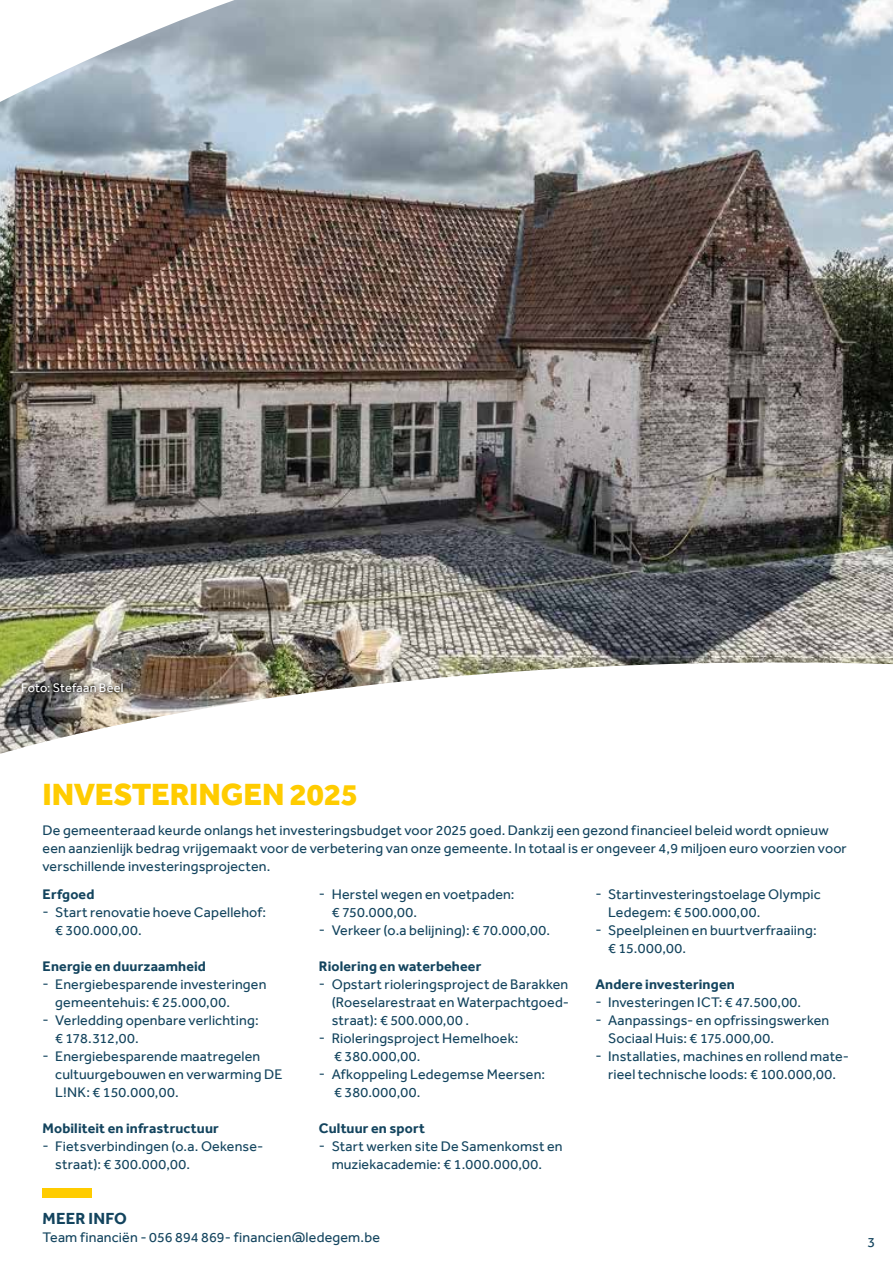
<style>
.page{position:relative;width:893px;height:1263px;background:#fff}
.page>*{position:absolute;margin:0;border:0;box-sizing:border-box;transform-origin:0 0}
.t1{font:800 31.5px "Effra";letter-spacing:-.01em;color:#fc0}
.t2{font:700 16.5px "Effra";letter-spacing:.015em;color:#13445e}
.t3{font:14.25px/18px "Effra";letter-spacing:.01em;color:#13445e}
.t4{font:700 14.25px "Effra";letter-spacing:.01em;color:#13445e}
.t5{font:14.25px "Effra";letter-spacing:.03em;color:#13445e}
.t6{font:12.75px "Effra";letter-spacing:.015em;color:#fff}
</style>
<div class="page">
<img style="left:0;top:0;width:893px;height:754px">
<div style="left:19px;top:680px;width:110px;height:17px;background:#000;opacity:.6"></div>
<div style="left:43px;top:1188px;width:49px;height:9px;background:#fc0"></div>
<p class="t6" style="left:21px;top:680px;width:104px">Foto: Stefaan Beel</p>
<h1 class="t1" style="left:43px;top:775px;width:318px">INVESTERINGEN 2025</h1>
<p class="t3" style="left:43px;top:821px;width:806px">De gemeenteraad keurde onlangs het investeringsbudget voor 2025 goed. Dankzij een gezond financieel beleid wordt opnieuw een aanzienlijk bedrag vrijgemaakt voor de verbetering van onze gemeente. In totaal is er ongeveer 4,9 miljoen euro voorzien voor verschillende investeringsprojecten.</p>
<p class="t4" style="left:43px;top:886px;width:53px">Erfgoed</p>
<p class="t3" style="left:55px;top:903px;width:212px;text-indent:-13px">´ Start renovatie hoeve Capellehof: € 300.000,00.</p>
<p class="t4" style="left:43px;top:958px;width:165px">Energie en duurzaamheid</p>
<p class="t3" style="left:43px;top:975px;width:225px">´ Energiebesparende investeringen</p>
<p class="t3" style="left:55px;top:993px;width:176px">gemeentehuis: € 25.000,00.</p>
<p class="t3" style="left:43px;top:1011px;width:218px">´ Verledding openbare verlichting:</p>
<p class="t3" style="left:55px;top:1029px;width:85px">€ 178.312,00.</p>
<p class="t3" style="left:43px;top:1047px;width:219px">´ Energiebesparende maatregelen</p>
<p class="t3" style="left:55px;top:1065px;width:229px">cultuurgebouwen en verwarming DE</p>
<p class="t5" style="left:55px;top:1084px;width:125px">L!NK: € 150.000,00.</p>
<p class="t4" style="left:43px;top:1120px;width:178px">Mobiliteit en infrastructuur</p>
<p class="t3" style="left:55px;top:1137px;width:210px;text-indent:-13px">´ Fietsverbindingen (o.a. Oekense&shy;straat): € 300.000,00.</p>
<p class="t3" style="left:319px;top:885px;width:197px">´ Herstel wegen en voetpaden:</p>
<p class="t3" style="left:332px;top:903px;width:87px">€ 750.000,00.</p>
<p class="t3" style="left:319px;top:921px;width:233px">´ Verkeer (o.a belijning): € 70.000,00.</p>
<p class="t4" style="left:319px;top:958px;width:164px">Riolering en waterbeheer</p>
<p class="t3" style="left:319px;top:975px;width:251px">´ Opstart rioleringsproject de Barakken</p>
<p class="t3" style="left:332px;top:993px;width:239px">(Roeselarestraat en Waterpachtgoed-</p>
<p class="t3" style="left:332px;top:1011px;width:139px">straat): € 500.000,00 .</p>
<p class="t3" style="left:319px;top:1029px;width:201px">´ Rioleringsproject Hemelhoek:</p>
<p class="t3" style="left:334px;top:1047px;width:88px">€ 380.000,00.</p>
<p class="t3" style="left:319px;top:1065px;width:228px">´ Afkoppeling Ledegemse Meersen:</p>
<p class="t3" style="left:334px;top:1083px;width:88px">€ 380.000,00.</p>
<p class="t4" style="left:319px;top:1120px;width:108px">Cultuur en sport</p>
<p class="t3" style="left:319px;top:1137px;width:245px;text-align:center">´ Start werken site De Samenkomst en muziekacademie: € 1.000.000,00.</p>
<p class="t2" style="left:43px;top:1209px;width:86px">MEER INFO</p>
<p class="t3" style="left:43px;top:1228px;width:339px">Team financiën - 056 894 869- financien@ledegem.be</p>
<p class="t3" style="left:595px;top:885px;width:227px">´ Startinvesteringstoelage Olympic</p>
<p class="t3" style="left:608px;top:903px;width:154px">Ledegem: € 500.000,00.</p>
<p class="t3" style="left:595px;top:921px;width:223px">´ Speelpleinen en buurtverfraaiing:</p>
<p class="t3" style="left:608px;top:939px;width:79px">€ 15.000,00.</p>
<p class="t4" style="left:595px;top:976px;width:141px">Andere investeringen</p>
<p class="t3" style="left:595px;top:993px;width:207px">´ Investeringen ICT: € 47.500,00.</p>
<p class="t3" style="left:595px;top:1011px;width:236px">´ Aanpassings- en opfrissingswerken</p>
<p class="t3" style="left:608px;top:1029px;width:168px">Sociaal Huis: € 175.000,00.</p>
<p class="t3" style="left:595px;top:1047px;width:255px">´ Installaties, machines en rollend mate-</p>
<p class="t3" style="left:608px;top:1065px;width:230px">rieel technische loods: € 100.000,00.</p>
<p class="t3" style="left:867px;top:1233px;width:9px">3</p>
</div>
